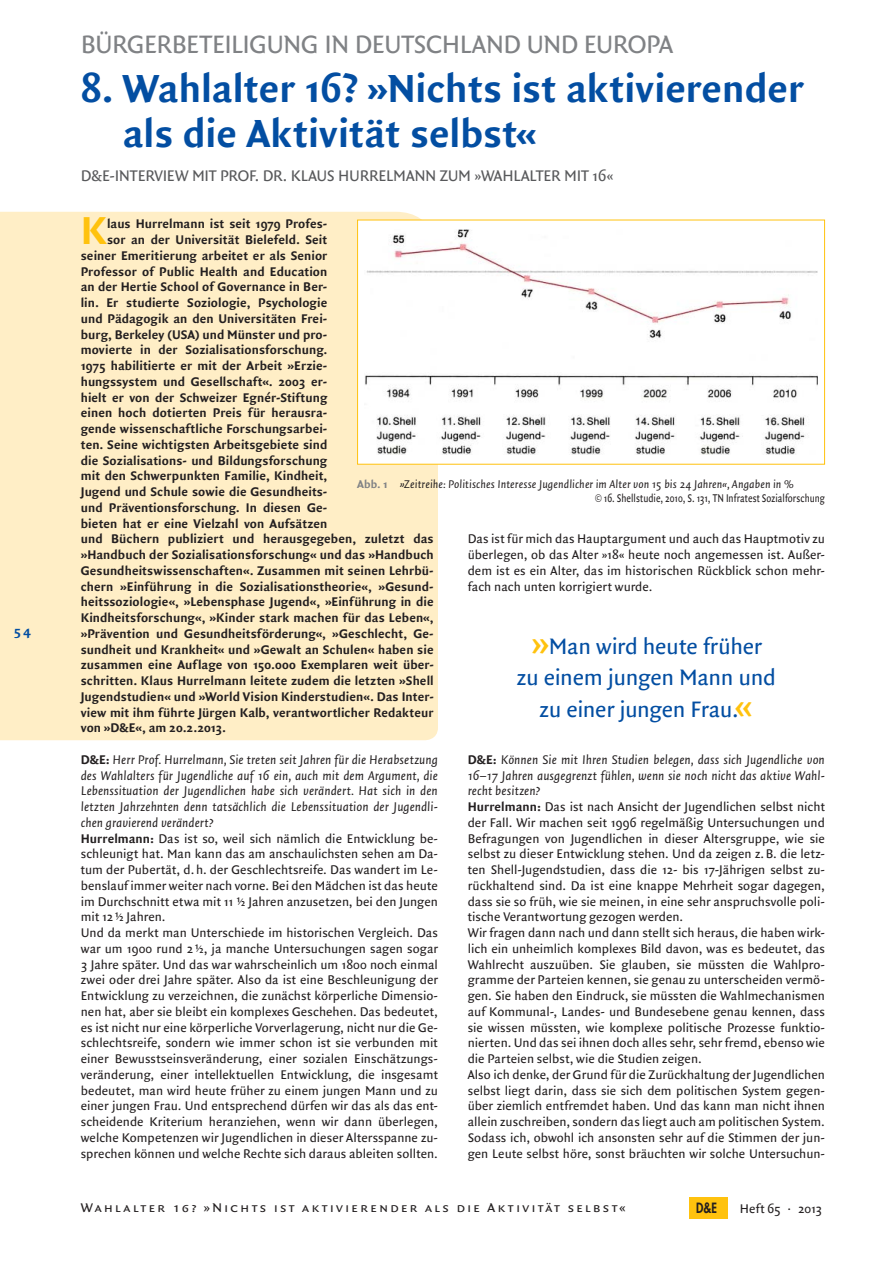
<style>
.page{position:relative;width:893px;height:1263px;background:#fff}
.page>*{position:absolute;margin:0;border:0;box-sizing:border-box;transform-origin:0 0}
.t1{font:700 42px/45px "Quadraat Sans";color:#034ea2}
.t2{font:700 41.85px "Quadraat Sans";color:#ffc20e}
.t3{font:27px "Quadraat Sans";letter-spacing:-.025em;color:#808285}
.t4{font:24px/31.5px "Quadraat Sans";letter-spacing:-.015em;color:#034ea2;text-align:center}
.t5{font:16.5px "Quadraat Sans";letter-spacing:-.02em;color:#58595b}
.t6{font:800 13.8px "Futura";color:#231f20;scale:.82 1}
.t7{font:13.5px/15.8px "Quadraat Sans";color:#231f20}
.t8{font:700 13.5px "Quadraat Sans";letter-spacing:.005em;color:#231f20}
.t9{font:13.5px "Quadraat Sans Caps";letter-spacing:.14em;color:#231f20;scale:1.1 1}
.t10{font:700 13.5px "Quadraat Sans";color:#034ea2;scale:1.1 1}
.t11{font:italic 12px/14.2px "Quadraat Sans";letter-spacing:.01em;color:#231f20}
.s1{font-weight:700}
.s2{font-style:italic}
.s3{font-weight:700;font-style:normal;color:#808285}
.s4{font-style:normal}
.s5{font-size:45px;color:#ffc20e}
</style>
<div class="page">
<div style="left:0;top:212px;width:438px;height:528px;background:#ffeec6"></div>
<div style="left:358px;top:220px;width:467px;height:244px;background:#fff"></div>
<img style="left:365px;top:230px;width:453px;height:224px">
<div style="left:357px;top:220px;width:468px;height:245px;border:1px solid #ffc20e"></div>
<svg style="left:0;top:617px;width:42px;height:29px"></svg>
<div style="left:689px;top:1197px;width:38px;height:21px;background:#ffc20e"></div>
<p class="t10" style="left:14px;top:625px;width:17px">54</p>
<h3 class="t3" style="left:81px;top:34px;width:594px">BÜRGERBETEILIGUNG IN DEUTSCHLAND UND EUROPA</h3>
<h1 class="t1" style="left:123px;top:69px;width:683px;text-indent:-42px">8. Wahlalter 16? »Nichts ist aktivierender als die Aktivität selbst«</h1>
<p class="t5" style="left:81px;top:169px;width:534px">D&amp;E-INTERVIEW MIT PROF. DR. KLAUS HURRELMANN ZUM »WAHLALTER MIT 16«</p>
<h2 class="t2" style="left:81px;top:214px;width:28px">K</h2>
<p class="t8" style="left:107px;top:219px;width:222px">laus Hurrelmann ist seit 1979 Profes-</p>
<p class="t8" style="left:107px;top:234px;width:222px">sor an der Universität Bielefeld. Seit</p>
<p class="t8" style="left:81px;top:250px;width:248px">seiner Emeritierung arbeitet er als Senior</p>
<p class="t8" style="left:81px;top:266px;width:248px">Professor of Public Health and Education</p>
<p class="t8" style="left:81px;top:282px;width:248px">an der Hertie School of Governance in Ber-</p>
<p class="t8" style="left:81px;top:297px;width:248px">lin. Er studierte Soziologie, Psychologie</p>
<p class="t8" style="left:81px;top:313px;width:248px">und Pädagogik an den Universitäten Frei-</p>
<p class="t8" style="left:81px;top:329px;width:248px">burg, Berkeley (USA) und Münster und pro-</p>
<p class="t8" style="left:81px;top:345px;width:248px">movierte in der Sozialisationsforschung.</p>
<p class="t8" style="left:81px;top:360px;width:248px">1975 habilitierte er mit der Arbeit »Erzie-</p>
<p class="t8" style="left:81px;top:376px;width:248px">hungssystem und Gesellschaft«. 2003 er-</p>
<p class="t8" style="left:81px;top:392px;width:248px">hielt er von der Schweizer Egnér-Stiftung</p>
<p class="t8" style="left:81px;top:408px;width:248px">einen hoch dotierten Preis für herausra-</p>
<p class="t8" style="left:81px;top:423px;width:248px">gende wissenschaftliche Forschungsarbei-</p>
<p class="t8" style="left:81px;top:439px;width:248px">ten. Seine wichtigsten Arbeitsgebiete sind</p>
<p class="t8" style="left:81px;top:455px;width:248px">die Sozialisations- und Bildungsforschung</p>
<p class="t8" style="left:81px;top:471px;width:248px">mit den Schwerpunkten Familie, Kindheit,</p>
<p class="t8" style="left:81px;top:486px;width:248px">Jugend und Schule sowie die Gesundheits-</p>
<p class="t8" style="left:81px;top:502px;width:248px">und Präventionsforschung. In diesen Ge-</p>
<p class="t8" style="left:81px;top:518px;width:248px">bieten hat er eine Vielzahl von Aufsätzen</p>
<p class="t8" style="left:81px;top:534px;width:354px">und Büchern publiziert und herausgegeben, zuletzt das</p>
<p class="t8" style="left:81px;top:549px;width:354px">»Handbuch der Sozialisationsforschung« und das »Handbuch</p>
<p class="t8" style="left:81px;top:565px;width:354px">Gesundheitswissenschaften«. Zusammen mit seinen Lehrbü-</p>
<p class="t8" style="left:81px;top:581px;width:354px">chern »Einführung in die Sozialisationstheorie«, »Gesund-</p>
<p class="t8" style="left:81px;top:597px;width:354px">heitssoziologie«, »Lebensphase Jugend«, »Einführung in die</p>
<p class="t8" style="left:81px;top:612px;width:354px">Kindheitsforschung«, »Kinder stark machen für das Leben«,</p>
<p class="t8" style="left:81px;top:628px;width:354px">»Prävention und Gesundheitsförderung«, »Geschlecht, Ge-</p>
<p class="t8" style="left:81px;top:644px;width:354px">sundheit und Krankheit« und »Gewalt an Schulen« haben sie</p>
<p class="t8" style="left:81px;top:660px;width:354px">zusammen eine Auflage von 150.000 Exemplaren weit über-</p>
<p class="t8" style="left:81px;top:675px;width:354px">schritten. Klaus Hurrelmann leitete zudem die letzten »Shell</p>
<p class="t8" style="left:81px;top:691px;width:355px">Jugendstudien« und »World Vision Kinderstudien«. Das Inter-</p>
<p class="t8" style="left:81px;top:707px;width:354px">view mit ihm führte Jürgen Kalb, verantwortlicher Redakteur</p>
<p class="t8" style="left:81px;top:723px;width:147px">von »D&amp;E«, am 20.2.2013.</p>
<p class="t7" style="left:81px;top:753px;width:359px"><span class="s1">D&amp;E:</span> <span class="s2">Herr Prof. Hurrelmann, Sie treten seit Jahren für die Herabsetzung des Wahlalters für Jugendliche auf 16 ein, auch mit dem Argument, die Lebenssituation der Jugendlichen habe sich verändert. Hat sich in den letzten Jahrzehnten denn tatsächlich die Lebenssituation der Jugendli&shy;chen gravierend verändert?<br></span><span class="s1">Hurrelmann:</span> Das ist so, weil sich nämlich die Entwicklung be&shy;schleunigt hat. Man kann das am anschaulichsten sehen am Da&shy;tum der Pubertät, d. h. der Geschlechtsreife. Das wandert im Le&shy;benslauf immer weiter nach vorne. Bei den Mädchen ist das heute im Durchschnitt etwa mit 11 ½ Jahren anzusetzen, bei den Jungen mit 12 ½ Jahren.<br>Und da merkt man Unterschiede im historischen Vergleich. Das war um 1900 rund 2 ½, ja manche Untersuchungen sagen sogar 3 Jahre später. Und das war wahrscheinlich um 1800 noch einmal zwei oder drei Jahre später. Also da ist eine Beschleunigung der Entwicklung zu verzeichnen, die zunächst körperliche Dimensio&shy;nen hat, aber sie bleibt ein komplexes Geschehen. Das bedeutet, es ist nicht nur eine körperliche Vorverlagerung, nicht nur die Ge&shy;schlechtsreife, sondern wie immer schon ist sie verbunden mit einer Bewusstseinsveränderung, einer sozialen Einschätzungs&shy;veränderung, einer intellektuellen Entwicklung, die insgesamt bedeutet, man wird heute früher zu einem jungen Mann und zu einer jungen Frau. Und entsprechend dürfen wir das als das ent&shy;scheidende Kriterium heranziehen, wenn wir dann überlegen, welche Kompetenzen wir Jugendlichen in dieser Altersspanne zu&shy;sprechen können und welche Rechte sich daraus ableiten sollten.</p>
<p class="t11" style="left:595px;top:478px;width:231px;text-indent:-238px"><span class="s3">Abb. 1</span> »Zeitreihe: Politisches Interesse Jugendlicher im Alter von 15 bis 24 Jahren«, Angaben in %<br><span class="s4">© 16. Shellstudie, 2010, S. 131, TN Infratest Sozialforschung</span></p>
<p class="t7" style="left:468px;top:532px;width:359px;text-align:justify">Das ist für mich das Hauptargument und auch das Hauptmotiv zu überlegen, ob das Alter »18« heute noch angemessen ist. Außer&shy;dem ist es ein Alter, das im historischen Rückblick schon mehr&shy;fach nach unten korrigiert wurde.</p>
<h3 class="t4" style="left:517px;top:632px;width:261px"><span class="s5">»</span>Man wird heute früher<br>zu einem jungen Mann und zu einer jungen Frau.<span class="s5">«</span></h3>
<p class="t7" style="left:468px;top:753px;width:359px"><span class="s1">D&amp;E:</span> <span class="s2">Können Sie mit Ihren Studien belegen, dass sich Jugendliche von 16–17 Jahren ausgegrenzt fühlen, wenn sie noch nicht das aktive Wahl&shy;recht besitzen?<br></span><span class="s1">Hurrelmann:</span> Das ist nach Ansicht der Jugendlichen selbst nicht der Fall. Wir machen seit 1996 regelmäßig Untersuchungen und Befragungen von Jugendlichen in dieser Altersgruppe, wie sie selbst zu dieser Entwicklung stehen. Und da zeigen z. B. die letz&shy;ten Shell-Jugendstudien, dass die 12- bis 17-Jährigen selbst zu&shy;rückhaltend sind. Da ist eine knappe Mehrheit sogar dagegen, dass sie so früh, wie sie meinen, in eine sehr anspruchsvolle poli&shy;tische Verantwortung gezogen werden.<br>Wir fragen dann nach und dann stellt sich heraus, die haben wirk&shy;lich ein unheimlich komplexes Bild davon, was es bedeutet, das Wahlrecht auszuüben. Sie glauben, sie müssten die Wahlpro&shy;gramme der Parteien kennen, sie genau zu unterscheiden vermö&shy;gen. Sie haben den Eindruck, sie müssten die Wahlmechanismen auf Kommunal-, Landes- und Bundesebene genau kennen, dass sie wissen müssten, wie komplexe politische Prozesse funktio&shy;nierten. Und das sei ihnen doch alles sehr, sehr fremd, ebenso wie die Parteien selbst, wie die Studien zeigen.<br>Also ich denke, der Grund für die Zurückhaltung der Jugendlichen selbst liegt darin, dass sie sich dem politischen System gegen&shy;über ziemlich entfremdet haben. Und das kann man nicht ihnen allein zuschreiben, sondern das liegt auch am politischen System.<br>Sodass ich, obwohl ich ansonsten sehr auf die Stimmen der jun&shy;gen Leute selbst höre, sonst bräuchten wir solche Untersuchun-</p>
<p class="t9" style="left:81px;top:1199px;width:497px">Wahlalter 16? »Nichts ist aktivierender als die Aktivität selbst«</p>
<p class="t6" style="left:696px;top:1201px;width:27px">D&amp;E</p>
<p class="t7" style="left:740px;top:1201px;width:84px">Heft 65 · 2013</p>
</div>
